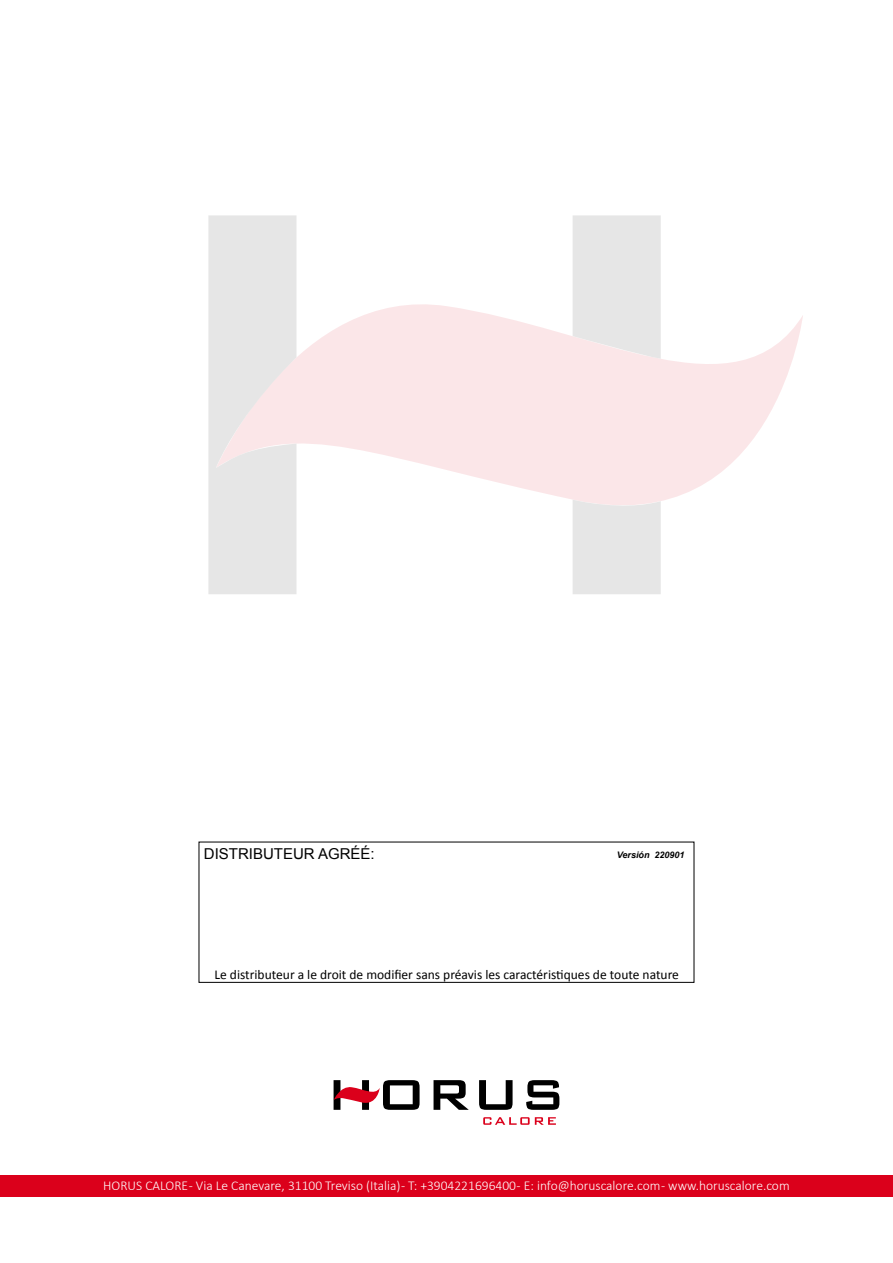
<style>
.page{position:relative;width:893px;height:1263px;background:#fff}
.page>*{position:absolute;margin:0;border:0;box-sizing:border-box;transform-origin:0 0}
.t1{font:15px "Arial";color:#000}
.t2{font:300 13.5px "Calibri";color:#fff}
.t3{font:13.5px "Calibri";color:#000}
.t4{font:italic 700 9px "Arial";color:#000}
</style>
<div class="page">
<svg style="left:483px;top:1117px;width:73px;height:8px"></svg>
<svg style="left:434px;top:1080px;width:35px;height:30px"></svg>
<svg style="left:479px;top:1080px;width:34px;height:30px"></svg>
<svg style="left:526px;top:1080px;width:33px;height:30px"></svg>
<svg style="left:334px;top:1080px;width:86px;height:30px"></svg>
<svg style="left:297px;top:304px;width:506px;height:197px;fill:#fbe6e8"></svg>
<svg style="left:208px;top:215px;width:89px;height:379px;background:#e8e6e6"></svg>
<svg style="left:573px;top:215px;width:88px;height:144px;background:#e7e6e6"></svg>
<div style="left:573px;top:500px;width:88px;height:94px;background:#e6e6e6"></div>
<div style="left:0;top:1176px;width:893px;height:21px;background:#db001b"></div>
<p class="t1" style="left:204px;top:844px;width:172px">DISTRIBUTEUR AGRÉÉ:</p>
<p class="t4" style="left:617px;top:849px;width:69px">Versión 220901</p>
<p class="t3" style="left:215px;top:966px;width:466px">Le distributeur a le droit de modifier sans préavis les caractéristiques de toute nature</p>
<p class="t2" style="left:103px;top:1177px;width:688px">HORUS CALORE - Via Le Canevare, 31100 Treviso (Italia) - T: +3904221696400 - E: info@horuscalore.com - www.horuscalore.com</p>
</div>
